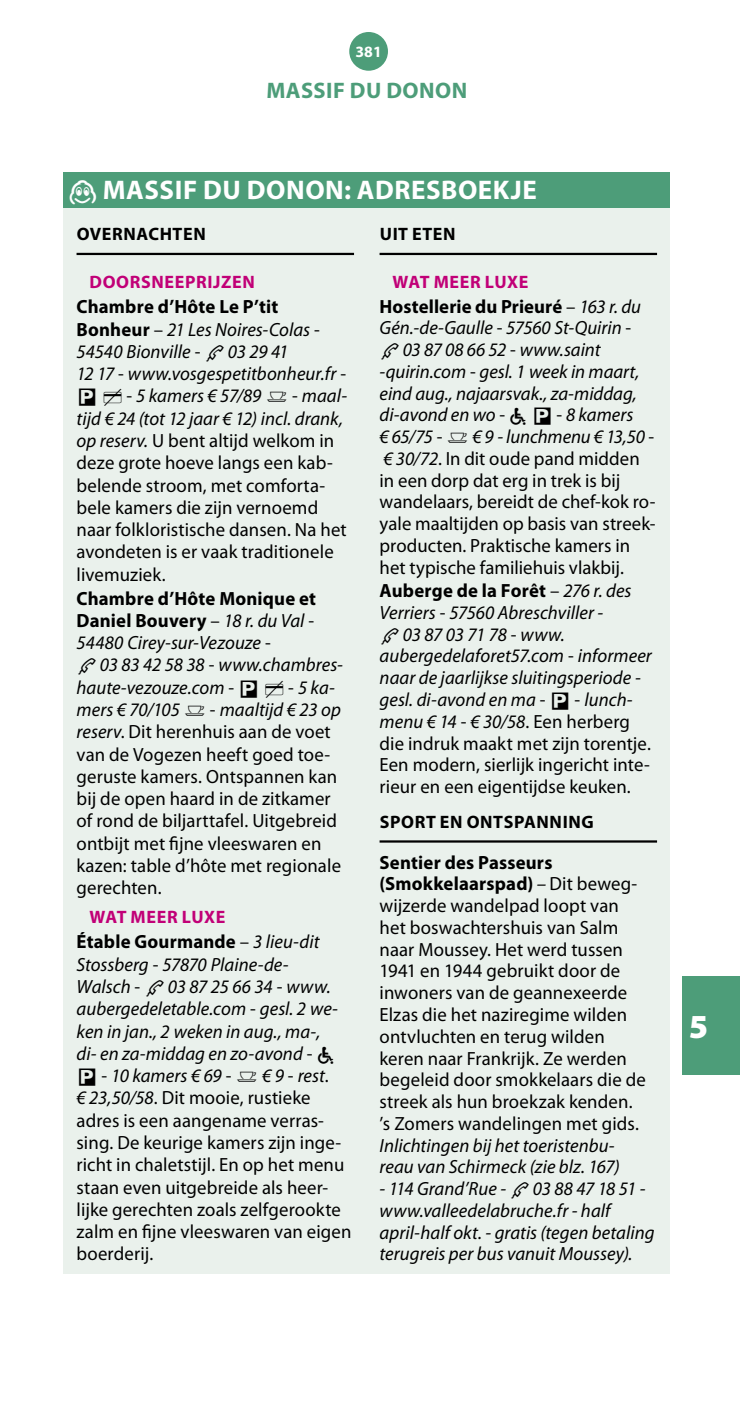
<style>
.page{position:relative;width:740px;height:1404px;background:#fff}
.page>*{position:absolute;margin:0;border:0;box-sizing:border-box;transform-origin:0 0}
.t1{font:900 33.75px "Myriad Pro";color:#fff}
.t2{font:700 27px "Myriad Pro";letter-spacing:.02em;color:#fff}
.t3{font:700 22.5px "Myriad Pro";letter-spacing:.02em;color:#4d9d79}
.t4{font:19.12px/22.3px "Myriad Pro";letter-spacing:.01em;color:#000}
.t5{font:italic 19.12px/21.8px "Myriad Pro";color:#000}
.t6{font:700 18px "Myriad Pro";letter-spacing:.035em;color:#c10077}
.t7{font:700 18px "Myriad Pro";letter-spacing:.035em;color:#000}
.t8{font:700 15.75px "Myriad Pro";color:#fff}
.s1{font-family:"Michelin";font-weight:400}
.s2{font-weight:700}
.s3{font-style:italic}
.s4{font-family:"Michelin"}
.s5{font-weight:700;font-style:normal}
.s6{font-style:normal}
.s7{font-family:"Michelin";font-style:normal}
</style>
<div class="page">
<div style="left:349px;top:32px;width:39px;height:39px;background:#4d9d79;border-radius:50%"></div>
<div style="left:682px;top:975px;width:58px;height:99px;background:#4d9d79"></div>
<div style="left:64px;top:190px;width:606px;height:1082px;background:#eaf1ec"></div>
<hr style="left:77px;top:253px;width:277px;height:2px;background:#000">
<hr style="left:379px;top:253px;width:278px;height:2px;background:#000">
<hr style="left:379px;top:840px;width:278px;height:2px;background:#000">
<div style="left:64px;top:172px;width:606px;height:35px;background:#4d9d79"></div>
<p class="t8" style="left:355px;top:42px;width:28px">381</p>
<p class="t3" style="left:266px;top:75px;width:202px">MASSIF DU DONON</p>
<h2 class="t2" style="left:69px;top:172px;width:470px"><span class="s1">y</span> MASSIF DU DONON: ADRESBOEKJE</h2>
<p class="t7" style="left:77px;top:222px;width:131px">OVERNACHTEN</p>
<p class="t6" style="left:89px;top:270px;width:167px">DOORSNEEPRIJZEN</p>
<p class="t4" style="left:77px;top:295px;width:272px"><span class="s2">Chambre d’Hôte Le P’tit<br>Bonheur</span> – <span class="s3">21 Les Noires-Colas</span> -<br><span class="s3">54540 Bionville</span> - <span class="s4">t</span><span class="s3">03 29 41<br>12 17</span> - <span class="s3">www.vosgespetitbonheur.fr</span> - <span class="s4">õ ;</span> - <span class="s3">5 kamers € 57/89</span> <span class="s4">:</span> - <span class="s3">maal&shy;tijd € 24 (tot 12 jaar € 12) incl. drank, op reserv.</span> U bent altijd welkom in deze grote hoeve langs een kab&shy;belende stroom, met comforta&shy;bele kamers die zijn vernoemd naar folkloristische dansen. Na het avondeten is er vaak traditionele livemuziek.</p>
<p class="t4" style="left:77px;top:586px;width:268px"><span class="s2">Chambre d’Hôte Monique et<br>Daniel Bouvery</span> – <span class="s3">18 r. du Val</span> -<br><span class="s3">54480 Cirey-sur-Vezouze</span> -<br><span class="s4">t</span><span class="s3">03 83 42 58 38</span> - <span class="s3">www.chambres&shy;haute-vezouze.com</span> - <span class="s4">õ ;</span> - <span class="s3">5 ka&shy;mers € 70/105</span> <span class="s4">:</span> - <span class="s3">maaltijd € 23 op reserv</span>. Dit herenhuis aan de voet van de Vogezen heeft goed toe&shy;geruste kamers. Ontspannen kan bij de open haard in de zitkamer of rond de biljarttafel. Uitgebreid ontbijt met fijne vleeswaren en kazen: table d’hôte met regionale gerechten.</p>
<p class="t6" style="left:89px;top:905px;width:137px">WAT MEER LUXE</p>
<p class="t4" style="left:77px;top:930px;width:276px"><span class="s2">Étable Gourmande</span> – <span class="s3">3 lieu-dit<br>Stossberg</span> - <span class="s3">57870 Plaine-de-<br>Walsch</span> - <span class="s4">t</span><span class="s3">03 87 25 66 34</span> - <span class="s3">www. aubergedeletable.com</span> - <span class="s3">gesl. 2 we&shy;ken in jan., 2 weken in aug., ma-,<br>di- en za-middag en zo-avond</span> - <span class="s4">j õ</span> - <span class="s3">10 kamers € 69</span> - <span class="s4">:</span> <span class="s3">€ 9</span> - <span class="s3">rest</span>.<br><span class="s3">€ 23,50/58</span>. Dit mooie, rustieke adres is een aangename verras&shy;sing. De keurige kamers zijn inge&shy;richt in chaletstijl. En op het menu staan even uitgebreide als heer&shy;lijke gerechten zoals zelfgerookte zalm en fijne vleeswaren van eigen boerderij.</p>
<p class="t7" style="left:380px;top:222px;width:77px">UIT ETEN</p>
<p class="t6" style="left:392px;top:270px;width:137px">WAT MEER LUXE</p>
<p class="t5" style="left:379px;top:295px;width:277px"><span class="s5">Hostellerie du Prieuré</span> <span class="s6">–</span> 163 r. du<br>Gén.-de-Gaulle <span class="s6">-</span> 57560 St‑Quirin <span class="s6">- </span><span class="s7">t</span>03 87 08 66 52 <span class="s6">-</span> www.saint -quirin.com <span class="s6">-</span> gesl. 1 week in maart, eind aug., najaarsvak., za-middag, di-avond en wo <span class="s6">-</span> <span class="s7">j õ</span> <span class="s6">-</span> 8 kamers<br>€ 65/75 <span class="s6">-</span> <span class="s7">:</span> € 9 - lunchmenu € 13,50 <span class="s6">- </span>€ 30/72<span class="s6">. In dit oude pand midden<br>in een dorp dat erg in trek is bij wandelaars, bereidt de chef-kok ro&shy;yale maaltijden op basis van streek&shy;producten. Praktische kamers in het typische familiehuis vlakbij.<br></span><span class="s5">Auberge de la Forêt</span> <span class="s6">–</span> 276 r. des<br>Verriers <span class="s6">-</span> 57560 Abreschviller -<br><span class="s7">t</span>03 87 03 71 78 <span class="s6">-</span> www. aubergedelaforet57.com <span class="s6">-</span> informeer naar de jaarlijkse sluitingsperiode - gesl. di-avond en ma <span class="s6">-</span> <span class="s7">õ</span> <span class="s6">-</span> lunch&shy;menu € 14 <span class="s6">-</span> € 30/58<span class="s6">. Een herberg die indruk maakt met zijn torentje.<br>Een modern, sierlijk ingericht inte&shy;rieur en een eigentijdse keuken.</span></p>
<p class="t7" style="left:380px;top:809px;width:216px">SPORT EN ONTSPANNING</p>
<p class="t4" style="left:379px;top:850px;width:268px"><span class="s2">Sentier des Passeurs (Smokkelaarspad)</span> <span class="s3">–</span> Dit beweg&shy;wijzerde wandelpad loopt van het boswachtershuis van Salm naar Moussey. Het werd tussen<br>1941 en 1944 gebruikt door de inwoners van de geannexeerde<br>Elzas die het naziregime wilden ontvluchten en terug wilden keren naar Frankrijk. Ze werden begeleid door smokkelaars die de streek als hun broekzak kenden. ’s Zomers wandelingen met gids.</p>
<p class="t5" style="left:379px;top:1133px;width:242px">Inlichtingen bij het toeristenbu&shy;reau van Schirmeck (zie blz. 167)</p>
<p class="t5" style="left:379px;top:1177px;width:276px">- 114 Grand’Rue - <span class="s7">t</span>03 88 47 18 51 - www.valleedelabruche.fr - half april-half okt. - gratis (tegen betaling terugreis per bus vanuit Moussey).</p>
<h1 class="t1" style="left:689px;top:1003px;width:21px">5</h1>
</div>
